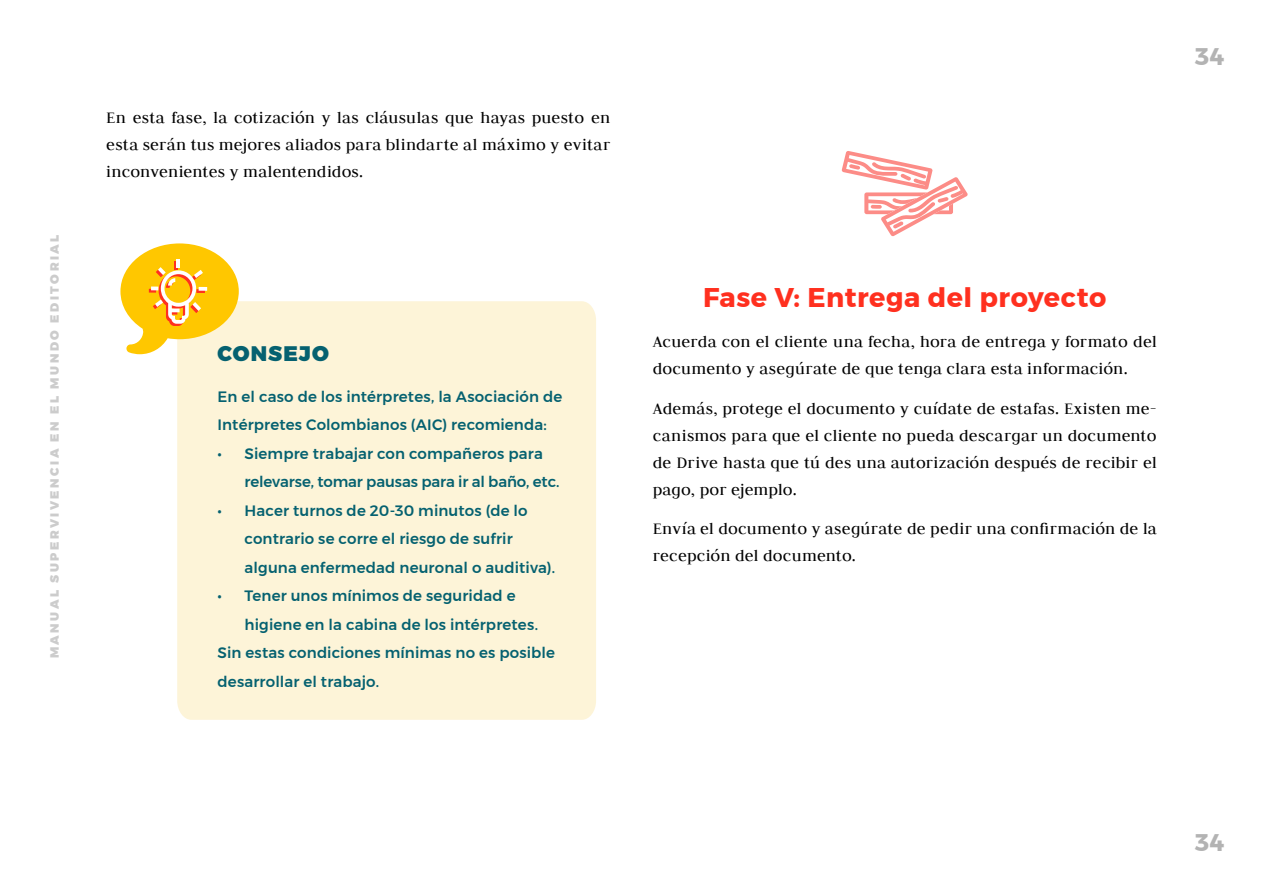
<style>
.page{position:relative;width:1263px;height:893px;background:#fff}
.page>*{position:absolute;margin:0;border:0;box-sizing:border-box;transform-origin:0 0}
.t1{font:700 27px "Montserrat";letter-spacing:.02em;color:#ff301f}
.t2{font:700 24px "Montserrat";color:#b3b3b3}
.t3{font:900 21px "Montserrat";letter-spacing:.05em;color:#056170}
.t4{font:18px/27px "Judson";letter-spacing:.01em;color:#000;text-align:justify}
.t5{font:500 15px/28.5px "Montserrat";letter-spacing:.01em;color:#056170}
.t6{font:900 12px "Montserrat";letter-spacing:.215em;color:#ccc}
</style>
<div class="page">
<div style="left:177px;top:301px;width:419px;height:419px;background:#fdf4d8"></div>
<svg style="left:120px;top:243px;width:119px;height:111px"></svg>
<svg style="left:841px;top:151px;width:127px;height:85px"></svg>
<p class="t6" style="left:45px;top:658px;width:425px;rotate:-90deg">MANUAL SUPERVIVENCIA EN EL MUNDO EDITORIAL</p>
<p class="t4" style="left:106px;top:103px;width:505px">En esta fase, la cotización y las cláusulas que hayas puesto en esta serán tus mejores aliados para blindarte al máximo y evitar inconvenientes y malentendidos.</p>
<h2 class="t2" style="left:1195px;top:37px;width:31px">34</h2>
<p class="t3" style="left:218px;top:336px;width:113px">CONSEJO</p>
<p class="t5" style="left:218px;top:382px;width:346px">En el caso de los intérpretes, la Asociación de<br>Intérpretes Colombianos (AIC) recomienda:</p>
<p class="t5" style="left:245px;top:439px;width:316px;text-indent:-27px">• Siempre trabajar con compañeros para relevarse, tomar pausas para ir al baño, etc.</p>
<p class="t5" style="left:245px;top:496px;width:312px;text-indent:-27px">• Hacer turnos de 20-30 minutos (de lo contrario se corre el riesgo de sufrir alguna enfermedad neuronal o auditiva).</p>
<p class="t5" style="left:218px;top:582px;width:299px">• Tener unos mínimos de seguridad e</p>
<p class="t5" style="left:245px;top:610px;width:295px">higiene en la cabina de los intérpretes.</p>
<p class="t5" style="left:218px;top:639px;width:339px">Sin estas condiciones mínimas no es posible</p>
<p class="t5" style="left:218px;top:667px;width:163px">desarrollar el trabajo.</p>
<h1 class="t1" style="left:703px;top:276px;width:405px">Fase V: Entrega del proyecto</h1>
<p class="t4" style="left:653px;top:327px;width:505px">Acuerda con el cliente una fecha, hora de entrega y formato del documento y asegúrate de que tenga clara esta información.</p>
<p class="t4" style="left:653px;top:394px;width:505px">Además, protege el documento y cuídate de estafas. Existen me&shy;canismos para que el cliente no pueda descargar un documento de Drive hasta que tú des una autorización después de recibir el pago, por ejemplo.</p>
<p class="t4" style="left:653px;top:515px;width:505px">Envía el documento y asegúrate de pedir una confirmación de la recepción del documento.</p>
<h2 class="t2" style="left:1195px;top:824px;width:31px">34</h2>
</div>
